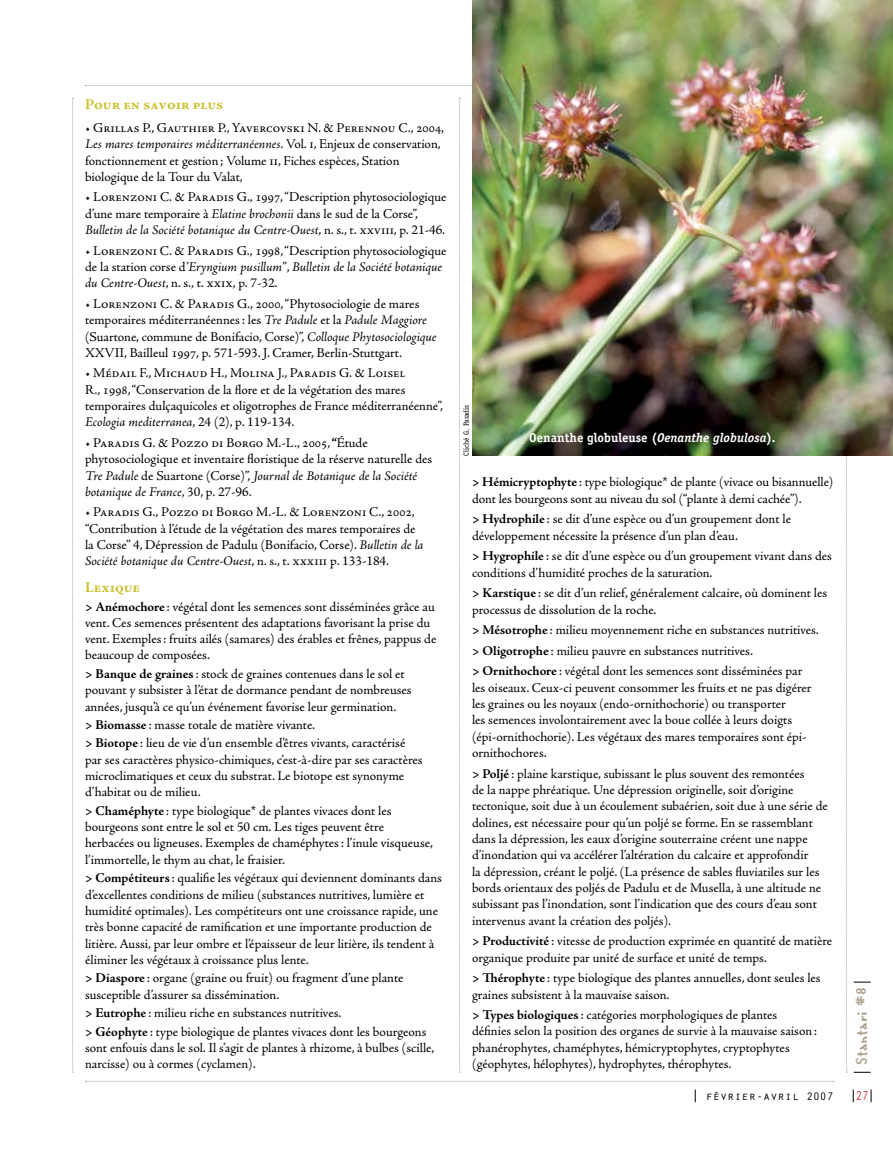
<style>
.page{position:relative;width:893px;height:1149px;background:#fff}
.page>*{position:absolute;margin:0;border:0;box-sizing:border-box;transform-origin:0 0}
.t1{font:16.5px "Regular Joe";color:#a99d88}
.t2{font:700 15px "Adobe Jenson Pro";color:#c8bf25}
.t3{font:13.5px/16.4px "Adobe Jenson Pro";color:#000}
.t4{font:13.2px "Orator";color:#d2232a;scale:.82 1}
.t5{font:700 12.75px "Officina Serif";color:#fff}
.t6{font:12px "Orator";color:#000}
.t7{font:7.5px "Officina Serif";color:#000}
.s1{font-style:italic}
.s2{font-weight:700}
.s3{font-size:11.25px}
</style>
<div class="page">
<svg style="left:871px;top:1089px;width:1px;height:12px"></svg>
<svg style="left:853px;top:1089px;width:1px;height:12px"></svg>
<svg style="left:854px;top:1071px;width:17px;height:1px"></svg>
<svg style="left:854px;top:981px;width:17px;height:1px"></svg>
<svg style="left:846px;top:455px;width:2px;height:617px"></svg>
<svg style="left:85px;top:1080px;width:749px;height:1px"></svg>
<svg style="left:695px;top:1089px;width:1px;height:12px"></svg>
<svg style="left:72px;top:98px;width:2px;height:974px"></svg>
<svg style="left:85px;top:85px;width:387px;height:1px"></svg>
<svg style="left:459px;top:98px;width:2px;height:974px"></svg>
<img style="left:472px;top:0;width:421px;height:455px">
<p class="t2" style="left:85px;top:96px;width:140px">Pour en savoir plus</p>
<p class="t3" style="left:85px;top:120px;width:361px">• Grillas P., Gauthier P., Yavercovski N. &amp; Perennou C., 2004, <span class="s1">Les mares temporaires méditerranéennes</span>. Vol. i, Enjeux de conservation, fonctionnement et gestion; Volume ii, Fiches espèces, Station biologique de la Tour du Valat,</p>
<p class="t3" style="left:85px;top:189px;width:363px">• Lorenzoni C. &amp; Paradis G., 1997, “Description phytosociologique d’une mare temporaire à <span class="s1">Elatine brochonii</span> dans le sud de la Corse”,<br><span class="s1">Bulletin de la Société botanique du Centre-Ouest</span>, n. s., t. xxviii, p. 21-46.</p>
<p class="t3" style="left:85px;top:242px;width:363px">• Lorenzoni C. &amp; Paradis G., 1998, “Description phytosociologique de la station corse d<span class="s1">’Eryngium pusillum”</span>, <span class="s1">Bulletin de la Société botanique du Centre-Ouest</span>, n. s., t. xxix, p. 7-32.</p>
<p class="t3" style="left:85px;top:295px;width:353px">• Lorenzoni C. &amp; Paradis G., 2000, “Phytosociologie de mares temporaires méditerranéennes: les <span class="s1">Tre Padule</span> et la <span class="s1">Padule Maggiore </span>(Suartone, commune de Bonifacio, Corse)”, <span class="s1">Colloque Phytosociologique </span>XXVII, Bailleul 1997, p. 571-593. J. Cramer, Berlin-Stuttgart.</p>
<p class="t3" style="left:85px;top:365px;width:360px">• Médail F., Michaud H., Molina J., Paradis G. &amp; Loisel<br>R., 1998, “Conservation de la flore et de la végétation des mares temporaires dulçaquicoles et oligotrophes de France méditerranéenne”, <span class="s1">Ecologia mediterranea</span>, 24 (2), p. 119-134.</p>
<p class="t3" style="left:85px;top:434px;width:349px">• Paradis G. &amp; Pozzo di Borgo M.-L., 2005, <span class="s2">“</span>Étude phytosociologique et inventaire floristique de la réserve naturelle des <span class="s1">Tre Padule</span> de Suartone (Corse)”, <span class="s1">Journal de Botanique de la Société botanique de France</span>, 30, p. 27-96.</p>
<p class="t3" style="left:85px;top:504px;width:340px">• Paradis G., Pozzo di Borgo M.-L. &amp; Lorenzoni C., 2002, “Contribution à l’étude de la végétation des mares temporaires de la Corse” 4, Dépression de Padulu (Bonifacio, Corse). <span class="s1">Bulletin de la Société botanique du Centre-Ouest</span>, n. s., t. xxxiii p. 133-184.</p>
<p class="t2" style="left:85px;top:578px;width:56px">Lexique</p>
<p class="t3" style="left:85px;top:598px;width:353px"><span class="s2">&gt; Anémochore</span> : végétal dont les semences sont disséminées grâce au vent. Ces semences présentent des adaptations favorisant la prise du vent. Exemples: fruits ailés (samares) des érables et frênes, pappus de beaucoup de composées.</p>
<p class="t3" style="left:85px;top:665px;width:328px"><span class="s2">&gt; Banque de graines</span>: stock de graines contenues dans le sol et pouvant y subsister à l’état de dormance pendant de nombreuses années, jusqu’à ce qu’un événement favorise leur germination.</p>
<p class="t3" style="left:85px;top:715px;width:322px;line-height:18.5px"><span class="s2">&gt; Biomasse</span> : masse totale de matière vivante.<br><span class="s2">&gt; Biotope</span> : lieu de vie d’un ensemble d’êtres vivants, caractérisé</p>
<p class="t3" style="left:85px;top:751px;width:339px">par ses caractères physico-chimiques, c’est-à-dire par ses caractères microclimatiques et ceux du substrat. Le biotope est synonyme d’habitat ou de milieu.</p>
<p class="t3" style="left:85px;top:802px;width:349px"><span class="s2">&gt; Chaméphyte</span> : type biologique* de plantes vivaces dont les bourgeons sont entre le sol et 50 cm. Les tiges peuvent être herbacées ou ligneuses. Exemples de chaméphytes: l’inule visqueuse, l’immortelle, le thym au chat, le fraisier.</p>
<p class="t3" style="left:85px;top:869px;width:358px"><span class="s2">&gt; Compétiteurs</span>: qualifie les végétaux qui deviennent dominants dans d’excellentes conditions de milieu (substances nutritives, lumière et humidité optimales). Les compétiteurs ont une croissance rapide, une très bonne capacité de ramification et une importante production de litière. Aussi, par leur ombre et l’épaisseur de leur litière, ils tendent à éliminer les végétaux à croissance plus lente.</p>
<p class="t3" style="left:85px;top:969px;width:320px"><span class="s2">&gt; Diaspore</span> : organe (graine ou fruit) ou fragment d’une plante susceptible d’assurer sa dissémination.</p>
<p class="t3" style="left:85px;top:1003px;width:343px;line-height:18.5px"><span class="s2">&gt; Eutrophe</span> : milieu riche en substances nutritives.<br><span class="s2">&gt; Géophyte</span> : type biologique de plantes vivaces dont les bourgeons</p>
<p class="t3" style="left:85px;top:1039px;width:351px">sont enfouis dans le sol. Il s’agit de plantes à rhizome, à bulbes (scille, narcisse) ou à cormes (cyclamen).</p>
<p class="t7" style="left:462px;top:455px;width:53px;rotate:-90deg">Cliché G. Paradis</p>
<p class="t5" style="left:529px;top:429px;width:248px">Oenanthe globuleuse (<span class="s1">Oenanthe globulosa</span>)<span class="s1">.</span></p>
<p class="t3" style="left:472px;top:474px;width:363px"><span class="s2">&gt; Hémicryptophyte</span> : type biologique* de plante (vivace ou bisannuelle) dont les bourgeons sont au niveau du sol (“plante à demi cachée”).</p>
<p class="t3" style="left:472px;top:511px;width:321px"><span class="s2">&gt; Hydrophile</span> : se dit d’une espèce ou d’un groupement dont le développement nécessite la présence d’un plan d’eau.</p>
<p class="t3" style="left:472px;top:548px;width:361px"><span class="s2">&gt; Hygrophile</span> : se dit d’une espèce ou d’un groupement vivant dans des conditions d’humidité proches de la saturation.</p>
<p class="t3" style="left:472px;top:585px;width:357px"><span class="s2">&gt; Karstique</span> : se dit d’un relief, généralement calcaire, où dominent les processus de dissolution de la roche.</p>
<p class="t3" style="left:472px;top:619px;width:348px;line-height:20.5px"><span class="s2">&gt; Mésotrophe</span> : milieu moyennement riche en substances nutritives. <span class="s2">&gt; Oligotrophe</span> : milieu pauvre en substances nutritives.<br><span class="s2">&gt; Ornithochore</span> : végétal dont les semences sont disséminées par</p>
<p class="t3" style="left:472px;top:679px;width:341px">les oiseaux. Ceux-ci peuvent consommer les fruits et ne pas digérer les graines ou les noyaux (endo-ornithochorie) ou transporter<br>les semences involontairement avec la boue collée à leurs doigts (épi-ornithochorie). Les végétaux des mares temporaires sont épi&shy;ornithochores.</p>
<p class="t3" style="left:472px;top:765px;width:357px"><span class="s2">&gt; Poljé</span> : plaine karstique, subissant le plus souvent des remontées<br>de la nappe phréatique. Une dépression originelle, soit d’origine tectonique, soit due à un écoulement subaérien, soit due à une série de dolines, est nécessaire pour qu’un poljé se forme. En se rassemblant dans la dépression, les eaux d’origine souterraine créent une nappe d’inondation qui va accélérer l’altération du calcaire et approfondir<br>la dépression, créant le poljé. (La présence de sables fluviatiles sur les bords orientaux des poljés de Padulu et de Musella, à une altitude ne subissant pas l’inondation, sont l’indication que des cours d’eau sont intervenus avant la création des poljés).</p>
<p class="t3" style="left:472px;top:932px;width:362px"><span class="s2">&gt; Productivité</span> : vitesse de production exprimée en quantité de matière organique produite par unité de surface et unité de temps.</p>
<p class="t3" style="left:472px;top:969px;width:350px"><span class="s2">&gt; Thérophyte</span> : type biologique des plantes annuelles, dont seules les graines subsistent à la mauvaise saison.</p>
<p class="t3" style="left:472px;top:1006px;width:347px"><span class="s2">&gt; Types biologiques</span>: catégories morphologiques de plantes définies selon la position des organes de survie à la mauvaise saison: phanérophytes, chaméphytes, hémicryptophytes, cryptophytes (géophytes, hélophytes), hydrophytes, thérophytes.</p>
<p class="t6" style="left:706px;top:1086px;width:129px">février-avril <span class="s3">2007</span></p>
<p class="t1" style="left:851px;top:1064px;width:79px;rotate:-90deg">Stantari #8</p>
<p class="t4" style="left:856px;top:1085px;width:17px">27</p>
</div>
